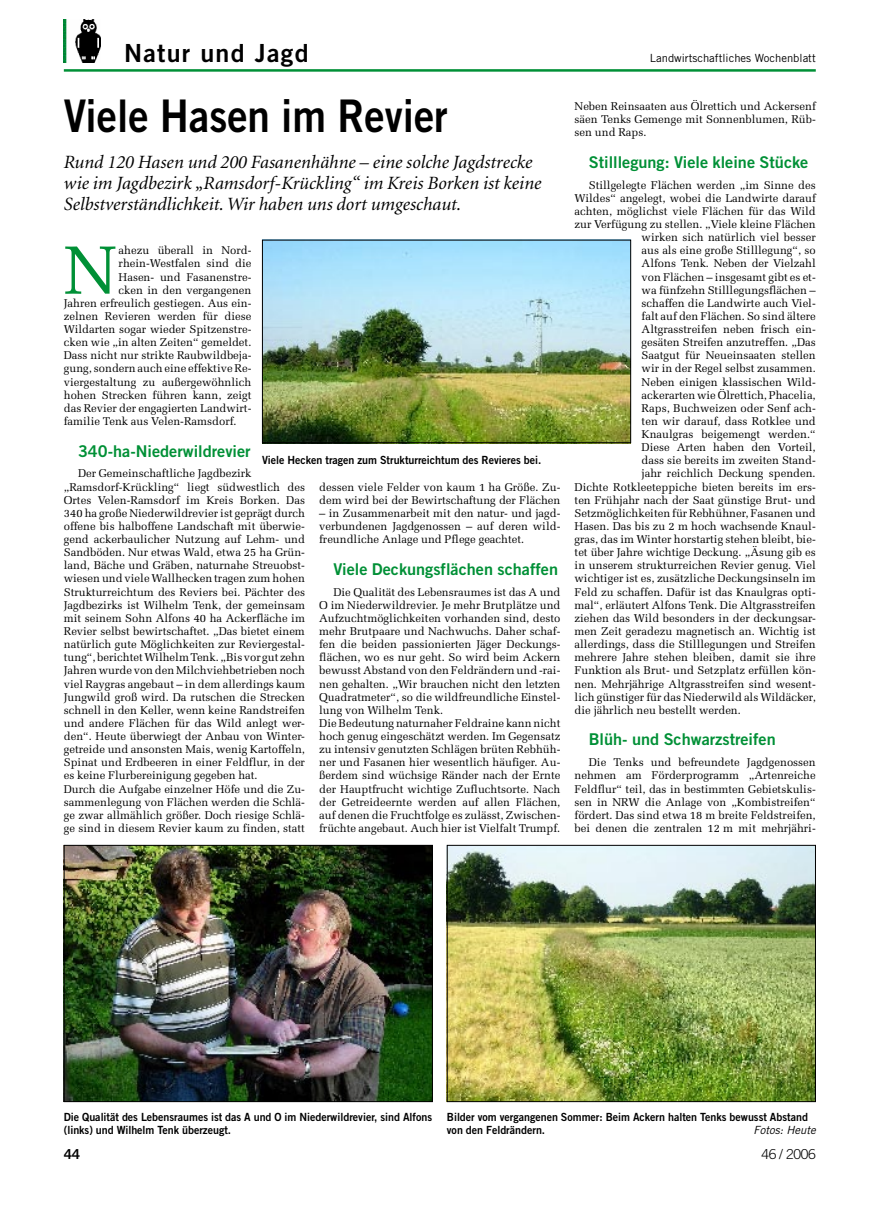
<style>
.page{position:relative;width:869px;height:1205px;background:#fff}
.page>*{position:absolute;margin:0;border:0;box-sizing:border-box;transform-origin:0 0}
.t1{font:68.12px "Melior LT";color:#009036}
.t2{font:45px "Trade Gothic LT Bold Two";color:#000;scale:.9 1}
.t3{font:25px "Trade Gothic LT Bold Two";letter-spacing:.05em;color:#000}
.t4{font:italic 18.75px/21.2px "Minion LT";color:#000}
.t5{font:16.25px "Trade Gothic LT Bold Two";color:#009036}
.t6{font:300 13.75px "Trade Gothic LT";letter-spacing:-.02em;color:#000}
.t7{font:13.75px "Trade Gothic LT Bold Two";color:#000}
.t8{font:11.25px/13.1px "Melior LT";color:#000}
.t9{font:11.25px/13.1px "Trade Gothic LT Bold Two";color:#000;scale:.95 1}
.t10{font:11.25px "Trade Gothic LT";color:#000}
.t11{font:italic 11.25px "Trade Gothic LT";color:#000}
</style>
<div class="page">
<hr style="left:64px;top:69px;width:751px;height:3px;background:#009036">
<img style="left:64px;top:19px;width:36px;height:43px">
<img style="left:264px;top:242px;width:364px;height:199px">
<div style="left:262px;top:240px;width:368px;height:203px;border:1px solid #000"></div>
<img style="left:66px;top:847px;width:364px;height:253px">
<div style="left:64px;top:845px;width:368px;height:257px;border:1px solid #000"></div>
<img style="left:448px;top:847px;width:365px;height:253px">
<div style="left:446px;top:845px;width:369px;height:257px;border:1px solid #000"></div>
<h3 class="t3" style="left:124px;top:38px;width:186px">Natur und Jagd</h3>
<p class="t10" style="left:649px;top:51px;width:167px">Landwirtschaftliches Wochenblatt</p>
<h2 class="t2" style="left:64px;top:88px;width:428px">Viele Hasen im Revier</h2>
<h3 class="t4" style="left:64px;top:152px;width:479px">Rund 120 Hasen und 200 Fasanenhähne – eine solche Jagdstrecke wie im Jagdbezirk „Ramsdorf-Krückling“ im Kreis Borken ist keine<br>Selbstverständlichkeit. Wir haben uns dort umgeschaut.</h3>
<h1 class="t1" style="left:64px;top:230px;width:55px">N</h1>
<p class="t8" style="left:119px;top:244px;width:134px">ahezu überall in Nord-</p>
<p class="t8" style="left:574px;top:99px;width:242px;text-align:justify">Neben Reinsaaten aus Ölrettich und Ackersenf säen Tenks Gemenge mit Sonnenblumen, Rüb&shy;sen und Raps.</p>
<h3 class="t5" style="left:588px;top:152px;width:221px">Stilllegung: Viele kleine Stücke</h3>
<p class="t8" style="left:588px;top:178px;width:228px">Stillgelegte Flächen werden „im Sinne des</p>
<p class="t8" style="left:574px;top:191px;width:242px">Wildes“ angelegt, wobei die Landwirte darauf</p>
<p class="t8" style="left:574px;top:204px;width:242px">achten, möglichst viele Flächen für das Wild</p>
<p class="t8" style="left:574px;top:218px;width:242px">zur Verfügung zu stellen. „Viele kleine Flächen</p>
<p class="t8" style="left:641px;top:231px;width:175px">wirken sich natürlich viel besser</p>
<p class="t8" style="left:641px;top:244px;width:175px">aus als eine große Stilllegung“, so</p>
<p class="t8" style="left:641px;top:257px;width:175px">Alfons Tenk. Neben der Vielzahl</p>
<p class="t8" style="left:641px;top:270px;width:175px">von Flächen – insgesamt gibt es et-</p>
<p class="t8" style="left:641px;top:283px;width:175px">wa fünfzehn Stilllegungsflächen –</p>
<p class="t8" style="left:641px;top:296px;width:175px">schaffen die Landwirte auch Viel-</p>
<p class="t8" style="left:641px;top:309px;width:175px">falt auf den Flächen. So sind ältere</p>
<p class="t8" style="left:641px;top:323px;width:175px">Altgrasstreifen neben frisch ein-</p>
<p class="t8" style="left:641px;top:336px;width:175px">gesäten Streifen anzutreffen. „Das</p>
<p class="t8" style="left:641px;top:349px;width:175px">Saatgut für Neueinsaaten stellen</p>
<p class="t8" style="left:641px;top:362px;width:175px">wir in der Regel selbst zusammen.</p>
<p class="t8" style="left:641px;top:375px;width:174px">Neben einigen klassischen Wild-</p>
<p class="t8" style="left:641px;top:388px;width:175px">ackerarten wie Ölrettich, Phacelia,</p>
<p class="t8" style="left:641px;top:401px;width:175px">Raps, Buchweizen oder Senf ach-</p>
<p class="t8" style="left:641px;top:414px;width:175px">ten wir darauf, dass Rotklee und</p>
<p class="t8" style="left:641px;top:428px;width:175px">Knaulgras beigemengt werden.“</p>
<p class="t8" style="left:641px;top:441px;width:175px">Diese Arten haben den Vorteil,</p>
<p class="t8" style="left:641px;top:454px;width:175px">dass sie bereits im zweiten Stand-</p>
<p class="t8" style="left:641px;top:467px;width:175px">jahr reichlich Deckung spenden.</p>
<p class="t8" style="left:574px;top:480px;width:242px">Dichte Rotkleeteppiche bieten bereits im ers-</p>
<p class="t8" style="left:574px;top:493px;width:242px">ten Frühjahr nach der Saat günstige Brut- und</p>
<p class="t8" style="left:574px;top:506px;width:242px">Setzmöglichkeiten für Rebhühner, Fasanen und</p>
<p class="t8" style="left:574px;top:519px;width:242px">Hasen. Das bis zu 2 m hoch wachsende Knaul-</p>
<p class="t8" style="left:574px;top:533px;width:242px">gras, das im Winter horstartig stehen bleibt, bie-</p>
<p class="t8" style="left:574px;top:546px;width:242px">tet über Jahre wichtige Deckung. „Äsung gib es</p>
<p class="t8" style="left:574px;top:559px;width:242px">in unserem strukturreichen Revier genug. Viel</p>
<p class="t8" style="left:574px;top:572px;width:242px">wichtiger ist es, zusätzliche Deckungsinseln im</p>
<p class="t8" style="left:574px;top:585px;width:242px">Feld zu schaffen. Dafür ist das Knaulgras opti-</p>
<p class="t8" style="left:574px;top:598px;width:242px">mal“, erläutert Alfons Tenk. Die Altgrasstreifen</p>
<p class="t8" style="left:574px;top:611px;width:242px">ziehen das Wild besonders in der deckungsar-</p>
<p class="t8" style="left:574px;top:624px;width:242px">men Zeit geradezu magnetisch an. Wichtig ist</p>
<p class="t8" style="left:574px;top:638px;width:242px">allerdings, dass die Stilllegungen und Streifen</p>
<p class="t8" style="left:574px;top:651px;width:242px">mehrere Jahre stehen bleiben, damit sie ihre</p>
<p class="t8" style="left:574px;top:664px;width:242px">Funktion als Brut- und Setzplatz erfüllen kön-</p>
<p class="t8" style="left:574px;top:677px;width:242px">nen. Mehrjährige Altgrasstreifen sind wesent-</p>
<p class="t8" style="left:574px;top:690px;width:242px">lich günstiger für das Niederwild als Wildäcker,</p>
<p class="t8" style="left:574px;top:703px;width:168px">die jährlich neu bestellt werden.</p>
<h3 class="t5" style="left:588px;top:729px;width:188px">Blüh- und Schwarzstreifen</h3>
<p class="t8" style="left:574px;top:756px;width:242px;text-align:justify;text-indent:14px">Die Tenks und befreundete Jagdgenossen nehmen am Förderprogramm „Artenreiche Feldflur“ teil, das in bestimmten Gebietskulis&shy;sen in NRW die Anlage von „Kombistreifen“ fördert. Das sind etwa 18 m breite Feldstreifen, bei denen die zentralen 12 m mit mehrjähri-</p>
<p class="t8" style="left:119px;top:257px;width:134px">rhein-Westfalen sind die</p>
<p class="t8" style="left:119px;top:270px;width:134px">Hasen- und Fasanenstre-</p>
<p class="t8" style="left:119px;top:283px;width:134px">cken in den vergangenen</p>
<p class="t8" style="left:64px;top:296px;width:189px">Jahren erfreulich gestiegen. Aus ein-</p>
<p class="t8" style="left:64px;top:309px;width:189px">zelnen Revieren werden für diese</p>
<p class="t8" style="left:64px;top:323px;width:189px">Wildarten sogar wieder Spitzenstre-</p>
<p class="t8" style="left:64px;top:336px;width:189px">cken wie „in alten Zeiten“ gemeldet.</p>
<p class="t8" style="left:64px;top:349px;width:189px">Dass nicht nur strikte Raubwildbeja-</p>
<p class="t8" style="left:64px;top:362px;width:189px">gung, sondern auch eine effektive Re-</p>
<p class="t8" style="left:64px;top:375px;width:189px">viergestaltung zu außergewöhnlich</p>
<p class="t8" style="left:64px;top:388px;width:189px">hohen Strecken führen kann, zeigt</p>
<p class="t8" style="left:64px;top:401px;width:189px">das Revier der engagierten Landwirt-</p>
<p class="t8" style="left:64px;top:414px;width:174px">familie Tenk aus Velen-Ramsdorf.</p>
<h3 class="t5" style="left:78px;top:441px;width:174px">340-ha-Niederwildrevier</h3>
<p class="t8" style="left:64px;top:467px;width:242px;text-indent:14px">Der Gemeinschaftliche Jagdbezirk „Ramsdorf-Krückling“ liegt südwestlich des Ortes Velen-Ramsdorf im Kreis Borken. Das 340 ha große Niederwildrevier ist geprägt durch offene bis halboffene Landschaft mit überwie&shy;gend ackerbaulicher Nutzung auf Lehm- und Sandböden. Nur etwas Wald, etwa 25 ha Grün&shy;land, Bäche und Gräben, naturnahe Streuobst&shy;wiesen und viele Wallhecken tragen zum hohen Strukturreichtum des Reviers bei. Pächter des Jagdbezirks ist Wilhelm Tenk, der gemeinsam mit seinem Sohn Alfons 40 ha Ackerfläche im Revier selbst bewirtschaftet. „Das bietet einem natürlich gute Möglichkeiten zur Reviergestal&shy;tung“, berichtet Wilhelm Tenk. „Bis vor gut zehn Jahren wurde von den Milchviehbetrieben noch viel Raygras angebaut – in dem allerdings kaum Jungwild groß wird. Da rutschen die Strecken schnell in den Keller, wenn keine Randstreifen und andere Flächen für das Wild anlegt wer&shy;den“. Heute überwiegt der Anbau von Winter&shy;getreide und ansonsten Mais, wenig Kartoffeln, Spinat und Erdbeeren in einer Feldflur, in der es keine Flurbereinigung gegeben hat.<br>Durch die Aufgabe einzelner Höfe und die Zu&shy;sammenlegung von Flächen werden die Schlä&shy;ge zwar allmählich größer. Doch riesige Schlä&shy;ge sind in diesem Revier kaum zu finden, statt</p>
<p class="t9" style="left:262px;top:453px;width:295px">Viele Hecken tragen zum Strukturreichtum des Revieres bei.</p>
<p class="t8" style="left:319px;top:480px;width:242px">dessen viele Felder von kaum 1 ha Größe. Zu&shy;dem wird bei der Bewirtschaftung der Flächen</p>
<p class="t8" style="left:319px;top:506px;width:242px;text-align:justify">– in Zusammenarbeit mit den natur- und jagd&shy;verbundenen Jagdgenossen – auf deren wild&shy;freundliche Anlage und Pflege geachtet.</p>
<h3 class="t5" style="left:333px;top:559px;width:226px">Viele Deckungsflächen schaffen</h3>
<p class="t8" style="left:319px;top:585px;width:242px;text-indent:14px">Die Qualität des Lebensraumes ist das A und O im Niederwildrevier. Je mehr Brutplätze und Aufzuchtmöglichkeiten vorhanden sind, desto mehr Brutpaare und Nachwuchs. Daher schaf&shy;fen die beiden passionierten Jäger Deckungs&shy;flächen, wo es nur geht. So wird beim Ackern bewusst Abstand von den Feldrändern und -rai&shy;nen gehalten. „Wir brauchen nicht den letzten Quadratmeter“, so die wildfreundliche Einstel&shy;lung von Wilhelm Tenk.<br>Die Bedeutung naturnaher Feldraine kann nicht hoch genug eingeschätzt werden. Im Gegensatz zu intensiv genutzten Schlägen brüten Rebhüh&shy;ner und Fasanen hier wesentlich häufiger. Au&shy;ßerdem sind wüchsige Ränder nach der Ernte der Hauptfrucht wichtige Zufluchtsorte. Nach der Getreideernte werden auf allen Flächen, auf denen die Fruchtfolge es zulässt, Zwischen&shy;früchte angebaut. Auch hier ist Vielfalt Trumpf.</p>
<p class="t9" style="left:64px;top:1110px;width:389px">Die Qualität des Lebensraumes ist das A und O im Niederwildrevier, sind Alfons (links) und Wilhelm Tenk überzeugt.</p>
<p class="t9" style="left:446px;top:1110px;width:381px">Bilder vom vergangenen Sommer: Beim Ackern halten Tenks bewusst Abstand von den Feldrändern.</p>
<p class="t11" style="left:753px;top:1123px;width:64px">Fotos: Heute</p>
<p class="t7" style="left:64px;top:1146px;width:18px">44</p>
<p class="t6" style="left:761px;top:1146px;width:56px">46 / 2006</p>
</div>
